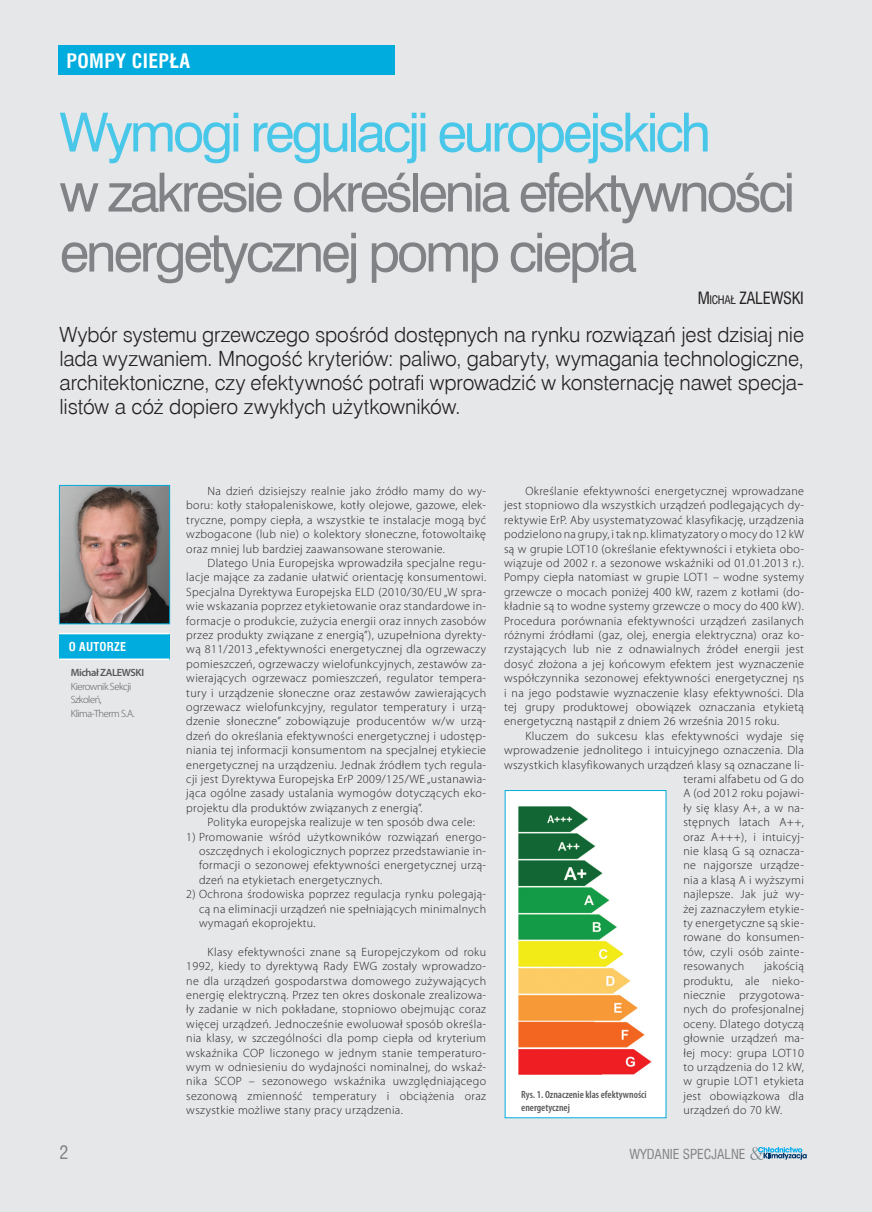
<style>
.page{position:relative;width:872px;height:1212px;background:#e6e7e9}
.page>*{position:absolute;margin:0;border:0;box-sizing:border-box;transform-origin:0 0}
.t1{font:54px/60px "Swis 721 EU";letter-spacing:-.06em;color:#808285}
.t2{font:54px "Swis 721 EU";letter-spacing:-.06em;color:#48c7e9}
.t3{font:21px/24px "Swis 721 Lt EU";letter-spacing:-.005em;color:#231f20;text-align:justify}
.t4{font:700 19.5px "Swis 721 Cn EU";letter-spacing:.02em;color:#fff}
.t5{font:18px "Swis 721 Cn EU";color:#808285}
.t6{font:16.5px "Swis 721 Cn EU";letter-spacing:-.02em;color:#231f20}
.t7{font:13.5px "Swis 721 Cn EU";color:#808285}
.t8{font:300 12px/14.4px "Myriad Pro";letter-spacing:.03em;color:#231f20;text-align:justify}
.t9{font:700 12px "Swis 721 Cn EU";letter-spacing:.02em;color:#fff}
.t10{font:600 condensed 10.5px/13.5px "Myriad Pro";color:#57585a}
.t11{font:300 10.5px/13.5px "Myriad Pro";letter-spacing:-.04em;color:#57585a}
.t12{font:600 10.5px "Myriad Pro";letter-spacing:-.04em;color:#57585a}
.s1{font-size:11.55px}
</style>
<div class="page">
<div style="left:58px;top:45px;width:336px;height:30px;background:#00acdd"></div>
<svg style="left:750px;top:1147px;width:56px;height:13px"></svg>
<div style="left:59px;top:634px;width:110px;height:26px;background:#00acdd"></div>
<hr style="left:59px;top:658px;width:110px;height:2px;background:#fff">
<hr style="left:59px;top:633px;width:110px;height:1px;background:#fff">
<img style="left:61px;top:487px;width:107px;height:135px">
<div style="left:59px;top:485px;width:111px;height:139px;border:1px solid #00acdd"></div>
<div style="left:505px;top:790px;width:161px;height:328px;background:#fff"></div>
<img style="left:518px;top:806px;width:134px;height:269px">
<h3 class="t4" style="left:66px;top:49px;width:125px">POMPY CIEPŁA</h3>
<h1 class="t2" style="left:60px;top:100px;width:653px">Wymogi regulacji europejskich</h1>
<h1 class="t1" style="left:60px;top:162px;width:737px">w zakresie określenia efektywności energetycznej pomp ciepła</h1>
<h3 class="t6" style="left:697px;top:288px;width:108px">M<span class="s1">ICHAŁ</span> ZALEWSKI</h3>
<p class="t3" style="left:60px;top:322px;width:746px">Wybór systemu grzewczego spośród dostępnych na rynku rozwiązań jest dzisiaj nie lada wyzwaniem. Mnogość kryteriów: paliwo, gabaryty, wymagania technologiczne, architektoniczne, czy efektywność potrafi wprowadzić w konsternację nawet specja&shy;listów a cóż dopiero zwykłych użytkowników.</p>
<p class="t9" style="left:69px;top:640px;width:59px">O AUTORZE</p>
<p class="t12" style="left:71px;top:668px;width:75px">Michał ZALEWSKI</p>
<p class="t11" style="left:71px;top:680px;width:65px">Kierownik Sekcji<br>Szkoleń,<br>Klima-Therm S.A.</p>
<p class="t8" style="left:186px;top:485px;width:301px;text-indent:21px">Na dzień dzisiejszy realnie jako źródło mamy do wy&shy;boru: kotły stałopaleniskowe, kotły olejowe, gazowe, elek&shy;tryczne, pompy ciepła, a wszystkie te instalacje mogą być wzbogacone (lub nie) o kolektory słoneczne, fotowoltaikę oraz mniej lub bardziej zaawansowane sterowanie.</p>
<p class="t8" style="left:186px;top:557px;width:301px;text-indent:21px">Dlatego Unia Europejska wprowadziła specjalne regu&shy;lacje mające za zadanie ułatwić orientację konsumentowi.<br>Specjalna Dyrektywa Europejska ELD (2010/30/EU „W spra&shy;wie wskazania poprzez etykietowanie oraz standardowe in&shy;formacje o produkcie, zużycia energii oraz innych zasobów przez produkty związane z energią”), uzupełniona dyrekty&shy;wą 811/2013 „efektywności energetycznej dla ogrzewaczy pomieszczeń, ogrzewaczy wielofunkcyjnych, zestawów za&shy;wierających ogrzewacz pomieszczeń, regulator tempera&shy;tury i urządzenie słoneczne oraz zestawów zawierających ogrzewacz wielofunkcyjny, regulator temperatury i urzą&shy;dzenie słoneczne” zobowiązuje producentów w/w urzą&shy;dzeń do określania efektywności energetycznej i udostęp&shy;niania tej informacji konsumentom na specjalnej etykiecie energetycznej na urządzeniu. Jednak źródłem tych regula&shy;cji jest Dyrektywa Europejska ErP 2009/125/WE „ustanawia&shy;jąca ogólne zasady ustalania wymogów dotyczących eko&shy;projektu dla produktów związanych z energią”.</p>
<p class="t8" style="left:207px;top:816px;width:269px">Polityka europejska realizuje w ten sposób dwa cele:</p>
<p class="t8" style="left:199px;top:830px;width:288px;text-indent:-13px">1) Promowanie wśród użytkowników rozwiązań energo&shy;oszczędnych i ekologicznych poprzez przedstawianie in&shy;formacji o sezonowej efektywności energetycznej urzą&shy;dzeń na etykietach energetycznych.</p>
<p class="t8" style="left:199px;top:888px;width:288px;text-indent:-13px">2) Ochrona środowiska poprzez regulacja rynku polegają&shy;cą na eliminacji urządzeń nie spełniających minimalnych wymagań ekoprojektu.</p>
<p class="t8" style="left:186px;top:945px;width:301px;text-indent:21px">Klasy efektywności znane są Europejczykom od roku 1992, kiedy to dyrektywą Rady EWG zostały wprowadzo&shy;ne dla urządzeń gospodarstwa domowego zużywających energię elektryczną. Przez ten okres doskonale zrealizowa&shy;ły zadanie w nich pokładane, stopniowo obejmując coraz więcej urządzeń. Jednocześnie ewoluował sposób określa&shy;nia klasy, w szczególności dla pomp ciepła od kryterium wskaźnika COP liczonego w jednym stanie temperaturo&shy;wym w odniesieniu do wydajności nominalnej, do wskaź&shy;nika SCOP – sezonowego wskaźnika uwzględniającego sezonową zmienność temperatury i obciążenia oraz wszystkie możliwe stany pracy urządzenia.</p>
<p class="t8" style="left:504px;top:485px;width:301px;text-indent:21px">Określanie efektywności energetycznej wprowadzane jest stopniowo dla wszystkich urządzeń podlegających dy&shy;rektywie ErP. Aby usystematyzować klasyfikację, urządzenia podzielono na grupy, i tak np. klimatyzatory o mocy do 12 kW są w grupie LOT10 (określanie efektywności i etykieta obo&shy;wiązuje od 2002 r. a sezonowe wskaźniki od 01.01.2013 r.).<br>Pompy ciepła natomiast w grupie LOT1 – wodne systemy grzewcze o mocach poniżej 400 kW, razem z kotłami (do&shy;kładnie są to wodne systemy grzewcze o mocy do 400 kW).<br>Procedura porównania efektywności urządzeń zasilanych różnymi źródłami (gaz, olej, energia elektryczna) oraz ko&shy;rzystających lub nie z odnawialnych źródeł energii jest dosyć złożona a jej końcowym efektem jest wyznaczenie współczynnika sezonowej efektywności energetycznej ηs i na jego podstawie wyznaczenie klasy efektywności. Dla tej grupy produktowej obowiązek oznaczania etykietą energetyczną nastąpił z dniem 26 września 2015 roku.</p>
<p class="t8" style="left:525px;top:729px;width:280px">Kluczem do sukcesu klas efektywności wydaje się</p>
<p class="t8" style="left:504px;top:744px;width:301px">wprowadzenie jednolitego i intuicyjnego oznaczenia. Dla</p>
<p class="t8" style="left:504px;top:758px;width:301px">wszystkich klasyfikowanych urządzeń klasy są oznaczane li-</p>
<p class="t8" style="left:683px;top:773px;width:122px">terami alfabetu od G do</p>
<p class="t8" style="left:683px;top:787px;width:122px">A (od 2012 roku pojawi-</p>
<p class="t8" style="left:683px;top:801px;width:122px">ły się klasy A+, a w na-</p>
<p class="t8" style="left:683px;top:816px;width:122px">stępnych latach A++,</p>
<p class="t8" style="left:683px;top:830px;width:122px">oraz A+++), i intuicyj-</p>
<p class="t8" style="left:683px;top:845px;width:122px">nie klasą G są oznacza-</p>
<p class="t8" style="left:683px;top:859px;width:122px">ne najgorsze urządze-</p>
<p class="t8" style="left:683px;top:873px;width:122px">nia a klasą A i wyższymi</p>
<p class="t8" style="left:683px;top:888px;width:122px">najlepsze. Jak już wy-</p>
<p class="t8" style="left:683px;top:902px;width:122px">żej zaznaczyłem etykie-</p>
<p class="t8" style="left:683px;top:917px;width:122px">ty energetyczne są skie-</p>
<p class="t8" style="left:683px;top:931px;width:122px">rowane do konsumen-</p>
<p class="t8" style="left:683px;top:945px;width:122px">tów, czyli osób zainte-</p>
<p class="t8" style="left:683px;top:960px;width:62px">resowanych</p>
<p class="t8" style="left:683px;top:960px;width:122px;text-indent:81px">jakością produktu, ale nieko&shy;niecznie przygotowa&shy;nych do profesjonalnej oceny. Dlatego dotyczą głownie urządzeń ma&shy;łej mocy: grupa LOT10 to urządzenia do 12 kW, w grupie LOT1 etykieta jest obowiązkowa dla urządzeń do 70 kW.</p>
<p class="t10" style="left:521px;top:1088px;width:127px">Rys. 1. Oznaczenie klas efektywności energetycznej</p>
<h3 class="t5" style="left:59px;top:1141px;width:10px">2</h3>
<p class="t7" style="left:629px;top:1146px;width:118px">WYDANIE SPECJALNE</p>
</div>
